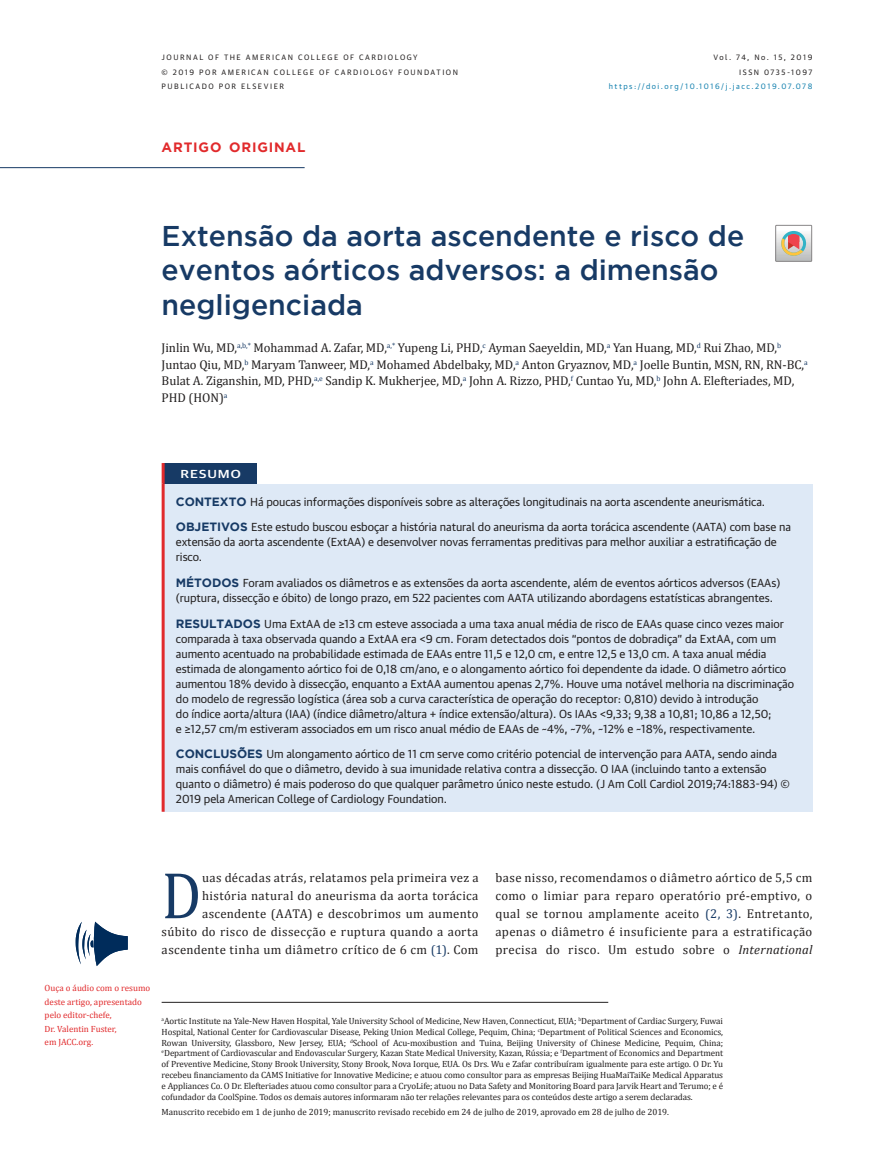
<style>
.page{position:relative;width:872px;height:1170px;background:#fff}
.page>*{position:absolute;margin:0;border:0;box-sizing:border-box;transform-origin:0 0}
.t1{font:66.75px "Cambria";color:#173a65;scale:.9 1}
.t2{font:500 28.5px/34.2px "Gotham";color:#173a65}
.t3{font:700 13.5px "Gotham";letter-spacing:.06em;color:#e12a2c}
.t4{font:12.75px/18px "Cambria";letter-spacing:.015em;color:#221f1f;text-align:right}
.t5{font:12.75px/16.5px "Cambria";letter-spacing:-.005em;color:#221f1f}
.t6{font:500 11.7px "Guardian Sans";letter-spacing:.065em;color:#fff;scale:1.24 1}
.t7{font:11.25px/15px "Guardian Sans Text";letter-spacing:-.005em;color:#221f1f}
.t8{font:9px/10.8px "Cambria";letter-spacing:-.005em;color:#221f1f;text-align:justify}
.t9{font:9px/13.5px "Cambria";color:#e12a2c}
.t10{font:7.5px/15px "Guardian Sans Text";letter-spacing:.2em;color:#221f1f}
.t11{font:7.5px "Guardian Sans Text";letter-spacing:.2em;color:#1481af}
.s1{font-family:"Gotham";font-weight:700;font-size:12px;color:#173a65}
.s2{color:#173a65}
.s3{font-style:italic}
</style>
<div class="page">
<svg style="left:76px;top:921px;width:52px;height:45px"></svg>
<div style="left:775px;top:225px;width:37px;height:36px;border:1px solid #888687"></div>
<svg style="left:775px;top:225px;width:36px;height:37px"></svg>
<hr style="left:0;top:167px;width:305px;height:1px;background:#173a65">
<div style="left:163px;top:463px;width:94px;height:21px;background:#173a65"></div>
<div style="left:163px;top:484px;width:649px;height:327px;background:#dee9f6"></div>
<hr style="left:162px;top:463px;width:3px;height:21px;background:#e12a2c">
<hr style="left:162px;top:484px;width:3px;height:327px;background:#e12a2c">
<hr style="left:162px;top:1001px;width:446px;height:1px;background:#221f1f">
<p class="t10" style="left:162px;top:50px;width:298px">JOURNAL OF THE AMERICAN COLLEGE OF CARDIOLOGY<br>© 2019 POR AMERICAN COLLEGE OF CARDIOLOGY FOUNDATION<br>PUBLICADO POR ELSEVIER</p>
<p class="t10" style="left:713px;top:50px;width:100px;text-align:right">Vol. 74, No. 15, 2019<br>ISSN 0735-1097</p>
<p class="t11" style="left:609px;top:83px;width:205px">https://doi.org/10.1016/j.jacc.2019.07.078</p>
<p class="t3" style="left:162px;top:142px;width:145px">ARTIGO ORIGINAL</p>
<h2 class="t2" style="left:162px;top:220px;width:584px">Extensão da aorta ascendente e risco de eventos aórticos adversos: a dimensão negligenciada</h2>
<p class="t5" style="left:162px;top:340px;width:647px">Jinlin Wu, MD,<sup>a,b,*</sup> Mohammad A. Zafar, MD,<sup>a,*</sup> Yupeng Li, PHD,<sup>c</sup> Ayman Saeyeldin, MD,<sup>a</sup> Yan Huang, MD,<sup>d</sup> Rui Zhao, MD,<sup>b </sup>Juntao Qiu, MD,<sup>b</sup> Maryam Tanweer, MD,<sup>a</sup> Mohamed Abdelbaky, MD,<sup>a</sup> Anton Gryaznov, MD,<sup>a</sup> Joelle Buntin, MSN, RN, RN-BC,<sup>a </sup>Bulat A. Ziganshin, MD, PHD,<sup>a,e</sup> Sandip K. Mukherjee, MD,<sup>a</sup> John A. Rizzo, PHD,<sup>f</sup> Cuntao Yu, MD,<sup>b</sup> John A. Elefteriades, MD, PHD (HON)<sup>a</sup></p>
<p class="t6" style="left:180px;top:467px;width:50px">RESUMO</p>
<p class="t7" style="left:176px;top:495px;width:591px"><span class="s1">CONTEXTO</span> Há poucas informações disponíveis sobre as alterações longitudinais na aorta ascendente aneurismática.</p>
<p class="t7" style="left:176px;top:520px;width:616px"><span class="s1">OBJETIVOS</span> Este estudo buscou esboçar a história natural do aneurisma da aorta torácica ascendente (AATA) com base na extensão da aorta ascendente (ExtAA) e desenvolver novas ferramentas preditivas para melhor auxiliar a estratificação de risco.</p>
<p class="t7" style="left:176px;top:576px;width:606px"><span class="s1">MÉTODOS</span> Foram avaliados os diâmetros e as extensões da aorta ascendente, além de eventos aórticos adversos (EAAs) (ruptura, dissecção e óbito) de longo prazo, em 522 pacientes com AATA utilizando abordagens estatísticas abrangentes.</p>
<p class="t7" style="left:176px;top:617px;width:620px"><span class="s1">RESULTADOS</span> Uma ExtAA de ≥13 cm esteve associada a uma taxa anual média de risco de EAAs quase cinco vezes maior comparada à taxa observada quando a ExtAA era &lt;9 cm. Foram detectados dois “pontos de dobradiça” da ExtAA, com um aumento acentuado na probabilidade estimada de EAAs entre 11,5 e 12,0 cm, e entre 12,5 e 13,0 cm. A taxa anual média estimada de alongamento aórtico foi de 0,18 cm/ano, e o alongamento aórtico foi dependente da idade. O diâmetro aórtico aumentou 18% devido à dissecção, enquanto a ExtAA aumentou apenas 2,7%. Houve uma notável melhoria na discriminação do modelo de regressão logística (área sob a curva característica de operação do receptor: 0,810) devido à introdução<br>do índice aorta/altura (IAA) (índice diâmetro/altura + índice extensão/altura). Os IAAs &lt;9,33; 9,38 a 10,81; 10,86 a 12,50;<br>e ≥12,57 cm/m estiveram associados em um risco anual médio de EAAs de ~4%, ~7%, ~12% e ~18%, respectivamente.</p>
<p class="t7" style="left:176px;top:747px;width:615px"><span class="s1">CONCLUSÕES</span> Um alongamento aórtico de 11 cm serve como critério potencial de intervenção para AATA, sendo ainda mais confiável do que o diâmetro, devido à sua imunidade relativa contra a dissecção. O IAA (incluindo tanto a extensão quanto o diâmetro) é mais poderoso do que qualquer parâmetro único neste estudo. (J Am Coll Cardiol 2019;74:1883-94) © 2019 pela American College of Cardiology Foundation.</p>
<p class="t9" style="left:45px;top:981px;width:107px">Ouça o áudio com o resumo deste artigo, apresentado pelo editor-chefe,<br>Dr. Valentin Fuster,<br>em JACC.org.</p>
<p class="t4" style="left:162px;top:869px;width:318px">uas décadas atrás, relatamos pela primeira vez a história natural do aneurisma da aorta torácica ascendente (AATA) e descobrimos um aumento<br>súbito do risco de dissecção e ruptura quando a aorta ascendente tinha um diâmetro crítico de 6 cm <span class="s2">(1)</span>. Com</p>
<p class="t4" style="left:495px;top:868px;width:318px;text-align:justify">base nisso, recomendamos o diâmetro aórtico de 5,5 cm como o limiar para reparo operatório pré-emptivo, o qual se tornou amplamente aceito <span class="s2">(2, 3)</span>. Entretanto, apenas o diâmetro é insuficiente para a estratificação precisa do risco. Um estudo sobre o <span class="s3">International</span></p>
<h1 class="t1" style="left:162px;top:860px;width:46px">D</h1>
<p class="t8" style="left:162px;top:1015px;width:563px"><sup>a</sup>Aortic Institute na Yale-New Haven Hospital, Yale University School of Medicine, New Haven, Connecticut, EUA; <sup>b</sup>Department of Cardiac Surgery, Fuwai Hospital, National Center for Cardiovascular Disease, Peking Union Medical College, Pequim, China; <sup>c</sup>Department of Political Sciences and Economics, Rowan University, Glassboro, New Jersey, EUA; <sup>d</sup>School of Acu-moxibustion and Tuina, Beijing University of Chinese Medicine, Pequim, China; <sup>e</sup>Department of Cardiovascular and Endovascular Surgery, Kazan State Medical University, Kazan, Rússia; e <sup>f</sup>Department of Economics and Department of Preventive Medicine, Stony Brook University, Stony Brook, Nova Iorque, EUA. Os Drs. Wu e Zafar contribuíram igualmente para este artigo. O Dr. Yu recebeu financiamento da CAMS Initiative for Innovative Medicine; e atuou como consultor para as empresas Beijing HuaMaiTaiKe Medical Apparatus e Appliances Co. O Dr. Elefteriades atuou como consultor para a CryoLife; atuou no Data Safety and Monitoring Board para Jarvik Heart and Terumo; e é cofundador da CoolSpine. Todos os demais autores informaram não ter relações relevantes para os conteúdos deste artigo a serem declaradas.</p>
<p class="t8" style="left:162px;top:1106px;width:509px">Manuscrito recebido em 1 de junho de 2019; manuscrito revisado recebido em 24 de julho de 2019, aprovado em 28 de julho de 2019.</p>
</div>
